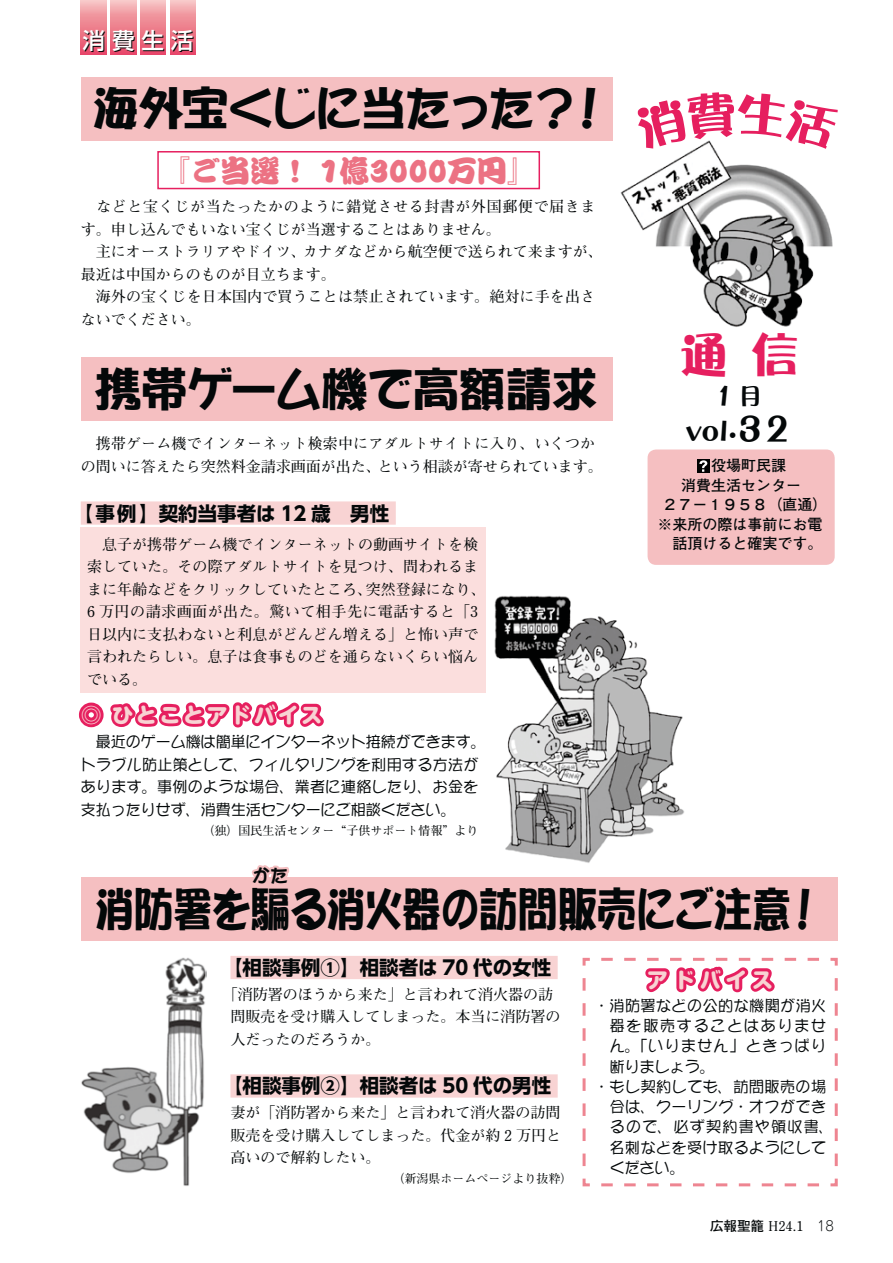
<style>
.page{position:relative;width:893px;height:1263px;background:#fff}
.page>*{position:absolute;margin:0;border:0;box-sizing:border-box;transform-origin:0 0}
.t1{font:48px "DFPOP Corn Std W12 90 msp RKSJ H";color:#e61f5f}
.t2{font:46.8px "DFPOP1 Std W12 90 msp RKSJ H";letter-spacing:-.025em;color:#040809;scale:.85 1}
.t3{font:46.8px "DFPOP1 Std W12 90 msp RKSJ H";letter-spacing:-.05em;color:#040809}
.t4{font:46.8px "DFPOP1 Std W12 90 msp RKSJ H";letter-spacing:-.025em;color:#040809}
.t5{font:30px "Kanteiryu Std Ultra 90 msp RKSJ H";color:#ec7283}
.t6{font:30px "DFPOP Corn Std W12 90 msp RKSJ H";color:#040809}
.t7{font:22.5px "Shin Go Pro Medium 90 msp RKSJ H";color:#040809}
.t8{font:21px "UD Shin M Go Pro Heavy 90 msp RKSJ H";letter-spacing:.125em;color:#f8d3d3}
.t9{font:21px "Shin M Go Pro Heavy 90 msp RKSJ H";letter-spacing:.25em;color:#f8d3d3}
.t10{font:19.5px "UD Shin Go Pro Bold 90 msp RKSJ H";color:#040809}
.t11{font:18px "DFPOP1 Std W9 90 msp RKSJ H";color:#040809}
.t12{font:15px/22.5px "Futo Min A101 Pro Bold 90 msp RKSJ H";color:#040809}
.t13{font:15px/22.5px "DFPOP1 Std W3 90 msp RKSJ H";color:#040809}
.t14{font:15px "DFPOP1 Std W3 90 msp RKSJ H";letter-spacing:.025em;color:#040809}
.t15{font:15px/19.5px "Futo Go B101 Pro Bold 90 msp RKSJ H";color:#040809;text-align:center}
.t16{font:15px "DFPOP1 Std W3 90 msp RKSJ H";letter-spacing:.085em;color:#040809}
.t17{font:15px "DFPOP1 Std W3 90 msp RKSJ H";letter-spacing:.12em;color:#040809}
.t18{font:13.5px "Futo Min A101 Pro Bold 90 msp RKSJ H";color:#040809}
.t19{font:12px "Futo Min A101 Pro Bold 90 msp RKSJ H";color:#040809}
.s1{font-size:39px}
.s2{font-size:22.5px}
.s3{font-family:"Futo Go B101 Pro Bold 90 msp RKSJ H"}
.s4{font-family:"Jun 101 Pro Light 90 msp RKSJ V"}
</style>
<div class="page">
<div style="left:81px;top:528px;width:405px;height:165px;background:#fbdedd"></div>
<div style="left:81px;top:501px;width:315px;height:24px;background:#f8d3d3"></div>
<div style="left:79px;top:703px;width:25px;height:24px;border:6px solid #e61f5f;border-radius:50%"></div>
<div style="left:80px;top:703px;width:23px;height:23px;border:6px solid #e61f5f;border-radius:50%"></div>
<div style="left:82px;top:705px;width:19px;height:19px;border:6px solid #e61f5f;border-radius:50%"></div>
<div style="left:83px;top:706px;width:17px;height:18px;border:6px solid #e61f5f;border-radius:50%"></div>
<svg style="left:110px;top:701px;width:214px;height:27px"></svg>
<img style="left:494px;top:595px;width:154px;height:267px">
<div style="left:81px;top:0;width:25px;height:54px;background:linear-gradient(to bottom,#f5bebc,#e74967)"></div>
<div style="left:111px;top:0;width:25px;height:54px;background:linear-gradient(to bottom,#f5bebc,#e74967)"></div>
<div style="left:140px;top:0;width:26px;height:54px;background:linear-gradient(to bottom,#f5bebc,#e74967)"></div>
<div style="left:170px;top:0;width:26px;height:54px;background:linear-gradient(to bottom,#f5bebc,#e74967)"></div>
<img style="left:620px;top:149px;width:213px;height:178px">
<div style="left:647px;top:450px;width:188px;height:115px;background:#f5bfc1;border-radius:9px"></div>
<div style="left:697px;top:460px;width:13px;height:13px;background:#010202"></div>
<svg style="left:699px;top:460px;width:8px;height:12px"></svg>
<svg style="left:638px;top:92px;width:200px;height:57px"></svg>
<div style="left:81px;top:77px;width:531px;height:63px;background:#f5bfc1"></div>
<div style="left:81px;top:357px;width:531px;height:64px;background:#f5bfc1"></div>
<div style="left:157px;top:151px;width:383px;height:38px;border:2px solid #e61f5f"></div>
<div style="left:81px;top:877px;width:757px;height:64px;background:#f5bfc1"></div>
<svg style="left:252px;top:865px;width:37px;height:12px"></svg>
<div style="left:230px;top:956px;width:328px;height:23px;background:#f8d3d3"></div>
<div style="left:230px;top:1074px;width:328px;height:24px;background:#f8d3d3"></div>
<svg style="left:581px;top:680px;width:257px;height:507px"></svg>
<img style="left:81px;top:957px;width:126px;height:229px">
<h3 class="t7" style="left:84px;top:33px;width:112px">消費生活</h3>
<h2 class="t3" style="left:92px;top:90px;width:522px">海外宝くじに当たった？！</h2>
<h3 class="t5" style="left:160px;top:159px;width:379px">『ご当選！ 1億3000万円』</h3>
<p class="t12" style="left:81px;top:197px;width:523px">　などと宝くじが当たったかのように錯覚させる封書が外国郵便で届きます。申し込んでもいない宝くじが当選することはありません。<br>　主にオーストラリアやドイツ、カナダなどから航空便で送られて来ますが、最近は中国からのものが目立ちます。<br>　海外の宝くじを日本国内で買うことは禁止されています。絶対に手を出さないでください。</p>
<h2 class="t4" style="left:95px;top:371px;width:505px">携帯ゲーム機で高額請求</h2>
<p class="t12" style="left:81px;top:434px;width:523px">　携帯ゲーム機でインターネット検索中にアダルトサイトに入り、いくつかの問いに答えたら突然料金請求画面が出た、という相談が寄せられています。</p>
<h3 class="t10" style="left:73px;top:506px;width:317px">【事例】契約当事者は 12 歳　男性</h3>
<p class="t12" style="left:87px;top:535px;width:400px">　息子が携帯ゲーム機でインターネットの動画サイトを検索していた。その際アダルトサイトを見つけ、問われるままに年齢などをクリックしていたところ、突然登録になり、<br>6 万円の請求画面が出た。驚いて相手先に電話すると「3日以内に支払わないと利息がどんどん増える」と怖い声で言われたらしい。息子は食事ものどを通らないくらい悩んでいる。</p>
<h3 class="t8" style="left:81px;top:707px;width:243px">◎ ひとことアドバイス</h3>
<p class="t13" style="left:81px;top:732px;width:406px">　最近のゲーム機は簡単にインターネット接続ができます。トラブル防止策として、フィルタリングを利用する方法があります。事例のような場合、業者に連絡したり、お金を支払ったりせず、消費生活センターにご相談ください。</p>
<p class="t19" style="left:202px;top:826px;width:277px">（独）国民生活センター“子供サポート情報”より</p>
<h1 class="t1" style="left:679px;top:336px;width:121px">通 信</h1>
<h3 class="t6" style="left:686px;top:418px;width:106px">vol.<span class="s1">32</span></h3>
<h3 class="t6" style="left:713px;top:384px;width:50px">1 <span class="s2">月</span></h3>
<p class="t15" style="left:657px;top:458px;width:171px">　役場町民課<br>消費生活センター<br>２７－１９５８（直通）※来所の際は事前にお電　話頂けると確実です。</p>
<p class="t11" style="left:253px;top:869px;width:37px">かた</p>
<h2 class="t2" style="left:95px;top:891px;width:859px">消防署を騙る消火器の訪問販売にご注意！</h2>
<h3 class="t10" style="left:223px;top:960px;width:329px">【相談事例①】相談者は 70 代の女性</h3>
<p class="t12" style="left:230px;top:985px;width:331px;text-indent:-8px">「消防署のほうから来た」と言われて消火器の訪問販売を受け購入してしまった。本当に消防署の人だったのだろうか。</p>
<h3 class="t10" style="left:223px;top:1079px;width:329px">【相談事例②】相談者は 50 代の男性</h3>
<p class="t12" style="left:230px;top:1103px;width:332px;text-align:justify">妻が「消防署から来た」と言われて消火器の訪問販売を受け購入してしまった。代金が約 2 万円と高いので解約したい。</p>
<p class="t19" style="left:392px;top:1174px;width:181px">（新潟県ホームページより抜粋）</p>
<h3 class="t9" style="left:647px;top:972px;width:128px">アドバイス</h3>
<p class="t14" style="left:594px;top:999px;width:234px">・消防署などの公的な機関が消火</p>
<p class="t17" style="left:610px;top:1020px;width:218px">器を販売することはありませ</p>
<p class="t16" style="left:610px;top:1040px;width:218px">ん。「いりません」ときっぱり</p>
<p class="t14" style="left:610px;top:1060px;width:106px">断りましょう。</p>
<p class="t14" style="left:594px;top:1080px;width:234px">・もし契約しても、訪問販売の場</p>
<p class="t14" style="left:610px;top:1101px;width:218px">合は、クーリング・オフができ</p>
<p class="t16" style="left:610px;top:1121px;width:225px">るので、必ず契約書や領収書、</p>
<p class="t14" style="left:610px;top:1141px;width:218px">名刺などを受け取るようにして</p>
<p class="t14" style="left:610px;top:1161px;width:76px">ください。</p>
<p class="t18" style="left:710px;top:1221px;width:125px"><span class="s3">広報聖籠</span> H24.1<span class="s4">　18</span></p>
</div>
